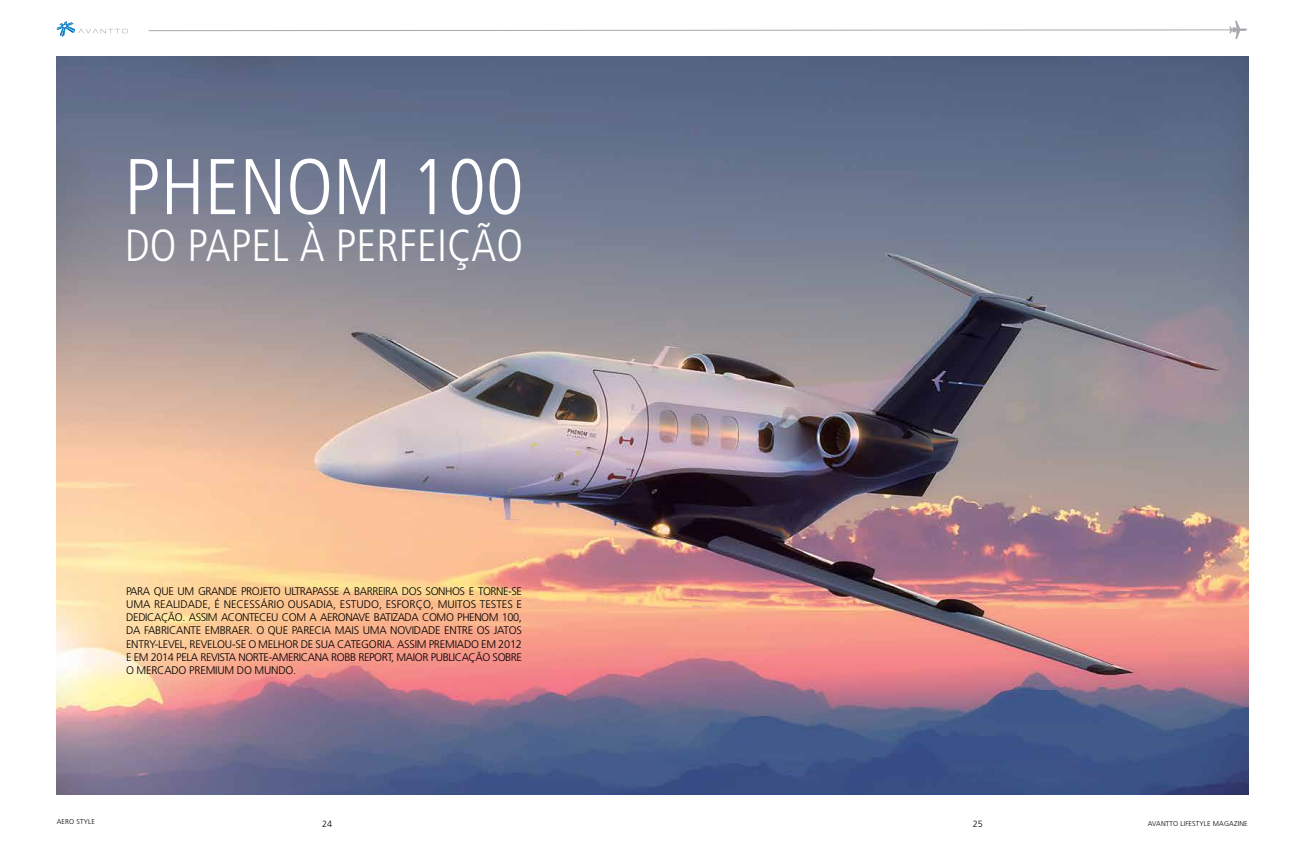
<style>
.page{position:relative;width:1304px;height:851px;background:#fff}
.page>*{position:absolute;margin:0;border:0;box-sizing:border-box;transform-origin:0 0}
.t1{font:300 condensed 78.8px "Frutiger";color:#fff}
.t2{font:300 condensed 45px "Frutiger";color:#fff}
.t3{font:300 11px/13.2px "Frutiger";letter-spacing:-.04em;color:#000;text-align:justify}
.t4{font:300 9px "Frutiger";color:#000}
.t5{font:300 7px "Frutiger";letter-spacing:.02em;color:#000}
</style>
<div class="page">
<svg style="left:57px;top:21px;width:71px;height:16px"></svg>
<svg style="left:148px;top:21px;width:1099px;height:18px"></svg>
<img style="left:57px;top:57px;width:1191px;height:737px">
<h1 class="t1" style="left:124px;top:142px;width:401px">PHENOM 100</h1>
<h2 class="t2" style="left:125px;top:219px;width:400px">DO PAPEL À PERFEIÇÃO</h2>
<p class="t3" style="left:126px;top:584px;width:398px">PARA QUE UM GRANDE PROJETO ULTRAPASSE A BARREIRA DOS SONHOS E TORNE-SE UMA REALIDADE, É NECESSÁRIO OUSADIA, ESTUDO, ESFORÇO, MUITOS TESTES E DEDICAÇÃO. ASSIM ACONTECEU COM A AERONAVE BATIZADA COMO PHENOM 100, DA FABRICANTE EMBRAER. O QUE PARECIA MAIS UMA NOVIDADE ENTRE OS JATOS ENTRY-LEVEL, REVELOU-SE O MELHOR DE SUA CATEGORIA. ASSIM PREMIADO EM 2012<br>E EM 2014 PELA REVISTA NORTE-AMERICANA ROBB REPORT, MAIOR PUBLICAÇÃO SOBRE O MERCADO PREMIUM DO MUNDO.</p>
<p class="t5" style="left:57px;top:817px;width:40px">AERO STYLE</p>
<p class="t4" style="left:322px;top:818px;width:12px">24</p>
<p class="t4" style="left:973px;top:818px;width:12px">25</p>
<p class="t5" style="left:1148px;top:819px;width:101px">AVANTTO LIFESTYLE MAGAZINE</p>
</div>
